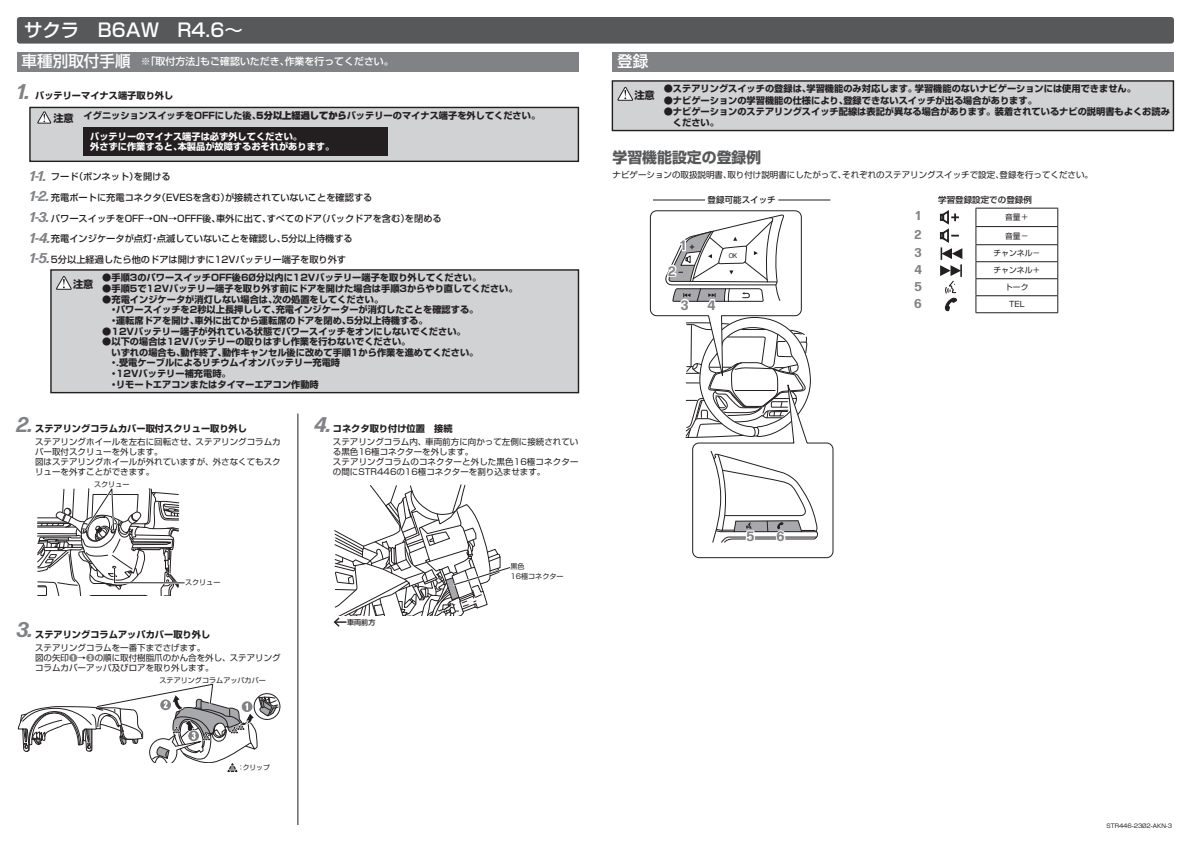
<style>
.page{position:relative;width:1191px;height:842px;background:#fff}
.page>*{position:absolute;margin:0;border:0;box-sizing:border-box;transform-origin:0 0}
.t1{font:italic 700 21.3px "Forma DJR Deck";color:#808285}
.t2{font:500 18.4px "Shin Go Pro";color:#fff}
.t3{font:500 15.6px "Shin Go Pro";color:#fff}
.t4{font:700 14.9px "Shin Go Pro";color:#57585a}
.t5{font:italic 700 14.2px/20.6px "Forma DJR Deck";color:#808285}
.t6{font:700 13.6px "Forma DJR Micro";color:#808285}
.t7{font:700 12.8px "Forma DJR Micro";color:#808285}
.t8{font:700 10.2px "Shin Go Pro";color:#231f20}
.t9{font:500 9.9px "Shin Go Pro";color:#fff}
.t10{font:700 9.2px/10.6px "Shin Go Pro";color:#231f20}
.t11{font:500 9.2px "Shin Go Pro";color:#231f20}
.t12{font:700 9.2px/9.9px "Shin Go Pro";color:#fff}
.t13{font:8.5px/9.9px "Shin Go Pro";color:#231f20}
.t14{font:500 8.5px "Shin Go Pro";color:#231f20}
.t15{font:7.8px "Shin Go Pro";color:#231f20}
.t16{font:7.1px/9.4px "Shin Go Pro";color:#231f20}
.t17{font:500 7.1px "Shin Go Pro";color:#231f20}
.t18{font:6.8px "Shin Go Pro";color:#231f20}
.t19{font:6.6px "Helvetica";color:#231f20;scale:.9 1}
.t20{font:5.7px "Shin Go Pro";color:#231f20}
.s1{font-weight:900}
.s2{font-family:"Gothic MB101 Pro";font-weight:900;color:#808285}
</style>
<div class="page">
<div style="left:17px;top:17px;width:1157px;height:27px;background:#57585a;border-radius:3px"></div>
<div style="left:17px;top:52px;width:561px;height:19px;background:#808285"></div>
<div style="left:612px;top:52px;width:562px;height:19px;background:#808285"></div>
<hr style="left:975px;top:208px;width:83px;height:1px;background:#231f20">
<hr style="left:975px;top:226px;width:83px;height:1px;background:#231f20">
<hr style="left:975px;top:244px;width:83px;height:1px;background:#231f20">
<hr style="left:975px;top:261px;width:83px;height:1px;background:#231f20">
<hr style="left:975px;top:278px;width:83px;height:1px;background:#231f20">
<hr style="left:975px;top:295px;width:83px;height:1px;background:#231f20">
<svg style="left:1057px;top:208px;width:1px;height:104px"></svg>
<hr style="left:975px;top:312px;width:83px;height:1px;background:#231f20">
<svg style="left:975px;top:208px;width:1px;height:104px"></svg>
<svg style="left:940px;top:210px;width:22px;height:101px"></svg>
<div style="left:254px;top:693px;width:26px;height:27px;border:1px solid #231f20;border-radius:50%"></div>
<svg style="left:37px;top:488px;width:148px;height:108px"></svg>
<hr style="left:298px;top:414px;width:1px;height:411px;background:#231f20">
<div style="left:50px;top:269px;width:530px;height:125px;background:#d1d2d4"></div>
<svg style="left:56px;top:276px;width:16px;height:14px"></svg>
<svg style="left:29px;top:106px;width:551px;height:56px;background:#c1c2c4"></svg>
<div style="left:84px;top:128px;width:304px;height:28px;background:#231f20"></div>
<svg style="left:333px;top:484px;width:178px;height:143px"></svg>
<svg style="left:611px;top:80px;width:563px;height:52px;background:#c7c8c9"></svg>
<svg style="left:650px;top:210px;width:183px;height:348px"></svg>
<svg style="left:18px;top:683px;width:261px;height:89px"></svg>
<hr style="left:653px;top:200px;width:52px;height:1px;background:#231f20">
<hr style="left:778px;top:200px;width:52px;height:1px;background:#231f20">
<h2 class="t2" style="left:24px;top:15px;width:220px">サクラ　B6AW　R4.6~</h2>
<h3 class="t3" style="left:22px;top:49px;width:111px">車種別取付手順</h3>
<p class="t9" style="left:285px;top:53px;width:111px">作業を行ってください。</p>
<p class="t9" style="left:141px;top:53px;width:66px">※「取付方法」</p>
<p class="t9" style="left:200px;top:53px;width:91px">もご確認いただき、</p>
<h1 class="t1" style="left:17px;top:78px;width:14px">1.</h1>
<p class="t10" style="left:35px;top:90px;width:140px">バッテリーマイナス端子取り外し</p>
<p class="t8" style="left:53px;top:110px;width:22px">注意</p>
<p class="t10" style="left:84px;top:110px;width:458px">イグニッションスイッチをOFFにした後 <span class="s1">5</span>、<span class="s1">分以上経過してから</span>バッテリーのマイナス端子を外してください。</p>
<p class="t12" style="left:178px;top:131px;width:158px;text-indent:-88px">バッテリーのマイナス端子は必ず外してください。<br>本製品が故障するおそれがあります。</p>
<p class="t12" style="left:90px;top:141px;width:94px">外さずに作業すると、</p>
<p class="t11" style="left:134px;top:169px;width:38px">を開ける</p>
<h3 class="t5" style="left:30px;top:165px;width:22px">1-1.<br>1-2.<br>1-3.<br>1-4.<br>1-5.</h3>
<p class="t11" style="left:74px;top:169px;width:66px">（ボンネット）</p>
<p class="t11" style="left:51px;top:169px;width:29px">フード</p>
<p class="t11" style="left:51px;top:190px;width:112px">充電ポートに充電コネクタ</p>
<p class="t11" style="left:225px;top:190px;width:149px">が接続されていないことを確認する</p>
<p class="t11" style="left:157px;top:190px;width:74px">（EVESを含む）</p>
<p class="t11" style="left:317px;top:211px;width:94px">（バックドアを含む）</p>
<p class="t11" style="left:51px;top:211px;width:171px">パワースイッチをOFF→ON→OFFF後、</p>
<p class="t11" style="left:157px;top:231px;width:197px">点滅していないことを確認し 5、分以上待機する</p>
<p class="t11" style="left:216px;top:211px;width:57px">車外に出て、</p>
<p class="t11" style="left:267px;top:211px;width:57px">すべてのドア</p>
<p class="t11" style="left:405px;top:211px;width:38px">を閉める</p>
<p class="t11" style="left:51px;top:231px;width:103px">充電インジケータが点灯</p>
<p class="t11" style="left:51px;top:252px;width:297px">5分以上経過したら他のドアは開けずに12Vバッテリー端子を取り外す</p>
<p class="t11" style="left:150px;top:231px;width:11px">・</p>
<p class="t8" style="left:73px;top:276px;width:22px">注意</p>
<p class="t10" style="left:102px;top:272px;width:380px">●手順3のパワースイッチOFF後60分以内に12Vバッテリー端子を取り外してください。</p>
<p class="t10" style="left:273px;top:282px;width:246px;text-indent:-170px">●手順5で12Vバッテリー端子を取り外す前にドアを開けた場合は手順3からやり直してください。次の処置をしてください。</p>
<p class="t10" style="left:276px;top:293px;width:204px;text-indent:-173px">●充電インジケータが消灯しない場合は、<br>充電インジケーターが消灯したことを確認する。</p>
<p class="t10" style="left:116px;top:304px;width:166px">パワースイッチを2秒以上長押しして、</p>
<p class="t10" style="left:102px;top:304px;width:18px">　・</p>
<p class="t10" style="left:194px;top:314px;width:235px">車外に出てから運転席のドアを閉め 5、分以上待機する。</p>
<p class="t10" style="left:116px;top:314px;width:84px">運転席ドアを開け、</p>
<p class="t10" style="left:102px;top:314px;width:18px">　・</p>
<p class="t10" style="left:102px;top:325px;width:365px">●12Vバッテリー端子が外れている状態でパワースイッチをオンにしないでください。</p>
<p class="t10" style="left:222px;top:335px;width:258px;text-indent:-120px">●以下の場合は12Vバッテリーの取りはずし作業を行わないでください。<br>動作キャンセル後に改めて手順1から作業を進めてください。</p>
<p class="t10" style="left:181px;top:346px;width:48px">動作終了、</p>
<p class="t10" style="left:116px;top:346px;width:226px;text-indent:-14px">　いずれの場合も、<br>.受電ケーブルによるリチウムイオンバッテリー充電時</p>
<p class="t10" style="left:116px;top:357px;width:116px;text-indent:-14px">　・<br>12Vバッテリー補充電時。</p>
<p class="t10" style="left:116px;top:367px;width:204px;text-indent:-14px">　・<br>リモートエアコンまたはタイマーエアコン作動時</p>
<p class="t10" style="left:102px;top:378px;width:18px">　・</p>
<h1 class="t1" style="left:17px;top:410px;width:17px">2.</h1>
<p class="t10" style="left:35px;top:422px;width:213px">ステアリングコラムカバー取付スクリュー取り外し</p>
<p class="t13" style="left:35px;top:436px;width:247px">ステアリングホイールを左右に回転させ、ステアリングコラムカバー取付スクリューを外します。<br>図はステアリングホイールが外れていますが、外さなくてもスクリューを外すことができます。</p>
<p class="t16" style="left:94px;top:479px;width:37px">スクリュー</p>
<p class="t16" style="left:185px;top:577px;width:37px">スクリュー</p>
<h1 class="t1" style="left:17px;top:616px;width:17px">3.</h1>
<p class="t10" style="left:35px;top:628px;width:177px">ステアリングコラムアッパカバー取り外し</p>
<p class="t13" style="left:35px;top:642px;width:247px">ステアリングコラムを一番下までさげます。<br>図の⽮印<span class="s2">❶</span>→<span class="s2">❸</span>の順に取付樹脂⽖のかん合を外し、ステアリングコラムカバーアッパ及びロアを取り外します。</p>
<p class="t16" style="left:159px;top:675px;width:108px">ステアリングコラムアッパカバー</p>
<p class="t18" style="left:243px;top:762px;width:29px">クリップ</p>
<p class="t18" style="left:238px;top:762px;width:8px">：</p>
<h1 class="t1" style="left:315px;top:410px;width:18px">4.</h1>
<p class="t10" style="left:333px;top:422px;width:121px">コネクタ取り付け位置　接続</p>
<p class="t13" style="left:333px;top:436px;width:247px">ステアリングコラム内、車両前方に向かって左側に接続されている黒色16極コネクターを外します。<br>ステアリングコラムのコネクターと外した黒色16極コネクターの間にSTR446の16極コネクターを割り込ませます。</p>
<p class="t17" style="left:347px;top:616px;width:30px">車両前方</p>
<p class="t16" style="left:510px;top:561px;width:55px">黒色<br>16極コネクター</p>
<h3 class="t3" style="left:617px;top:49px;width:33px">登録</h3>
<p class="t8" style="left:634px;top:87px;width:22px">注意</p>
<p class="t10" style="left:663px;top:83px;width:149px">●ステアリングスイッチの登録は、</p>
<p class="t10" style="left:915px;top:83px;width:223px">学習機能のないナビゲーションには使用できません。</p>
<p class="t10" style="left:806px;top:83px;width:112px">学習機能のみ対応します。</p>
<p class="t10" style="left:663px;top:94px;width:186px">●ナビゲーションの学習機能の仕様により、</p>
<p class="t10" style="left:673px;top:105px;width:498px;line-height:11.3px;text-indent:-9px">●ナビゲーションのステアリングスイッチ配線は表記が異なる場合があります。装着されているナビの説明書もよくお読みください。</p>
<p class="t10" style="left:843px;top:94px;width:195px">登録できないスイッチが出る場合があります。</p>
<h3 class="t4" style="left:612px;top:145px;width:150px">学習機能設定の登録例</h3>
<p class="t13" style="left:842px;top:169px;width:163px">それぞれのステアリングスイッチで設定、</p>
<p class="t13" style="left:612px;top:169px;width:121px">ナビゲーションの取扱説明書、</p>
<p class="t13" style="left:999px;top:169px;width:95px">登録を行ってください。</p>
<p class="t13" style="left:727px;top:169px;width:121px">取り付け説明書にしたがって、</p>
<h3 class="t6" style="left:680px;top:236px;width:7px">1</h3>
<h3 class="t6" style="left:668px;top:262px;width:9px">2</h3>
<h3 class="t6" style="left:681px;top:296px;width:9px">3</h3>
<p class="t14" style="left:707px;top:193px;width:70px">登録可能スイッチ</p>
<p class="t19" style="left:728px;top:250px;width:11px">OK</p>
<h3 class="t6" style="left:707px;top:296px;width:10px">4</h3>
<h3 class="t6" style="left:746px;top:527px;width:9px">5</h3>
<h3 class="t6" style="left:776px;top:528px;width:10px">6</h3>
<p class="t14" style="left:938px;top:193px;width:95px">学習登録設定での登録例</p>
<h3 class="t7" style="left:915px;top:208px;width:7px">1</h3>
<p class="t15" style="left:1005px;top:211px;width:25px">音量＋</p>
<h3 class="t7" style="left:914px;top:226px;width:9px">2</h3>
<p class="t15" style="left:1005px;top:229px;width:25px">音量−</p>
<h3 class="t7" style="left:914px;top:244px;width:9px">3</h3>
<p class="t15" style="left:993px;top:247px;width:48px">チャンネル−</p>
<h3 class="t7" style="left:914px;top:261px;width:9px">4</h3>
<p class="t15" style="left:993px;top:264px;width:48px">チャンネル＋</p>
<h3 class="t7" style="left:914px;top:278px;width:9px">5</h3>
<p class="t15" style="left:1005px;top:281px;width:25px">トーク</p>
<h3 class="t7" style="left:914px;top:295px;width:9px">6</h3>
<p class="t15" style="left:1009px;top:298px;width:17px">TEL</p>
<p class="t20" style="left:1106px;top:821px;width:67px">STR446-2302-AKN-3</p>
</div>
